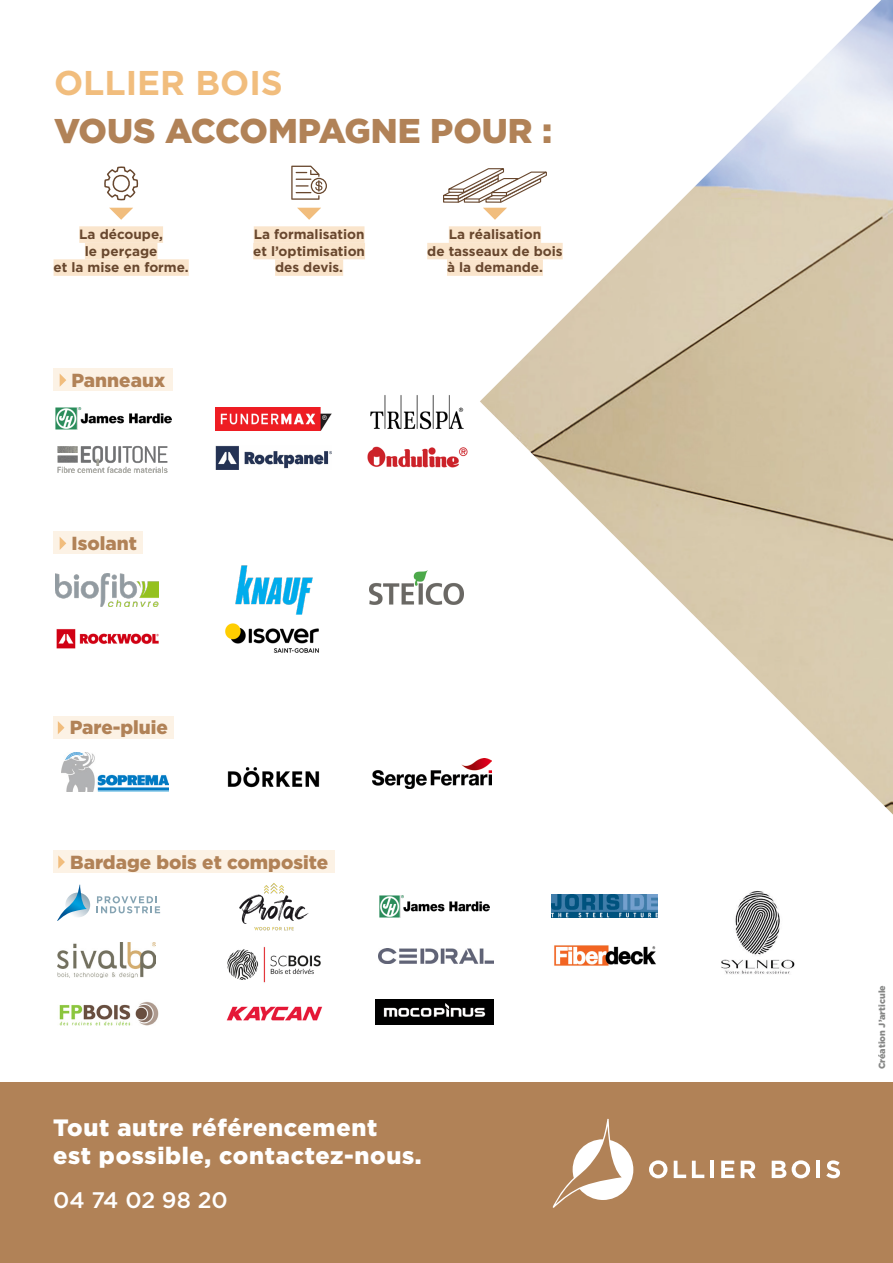
<style>
.page{position:relative;width:893px;height:1263px;background:#fff}
.page>*{position:absolute;margin:0;border:0;box-sizing:border-box;transform-origin:0 0}
.t1{font:900 34.35px "Gotham";color:#b18257}
.t2{font:700 34.35px "Gotham";color:#f1bd7d}
.t3{font:900 23.7px/28.7px "Gotham";letter-spacing:.03em;color:#fff}
.t4{font:500 22.5px "Gotham";color:#fff}
.t5{font:900 18.9px "Gotham";color:#b18257}
.t6{font:700 13.5px/16.5px "Gotham";color:#68472e;text-align:center}
.t7{font:900 9px "Gotham";color:#868786}
</style>
<div class="page">
<div style="left:0;top:1082px;width:893px;height:181px;background:#b18257"></div>
<div style="left:79px;top:226px;width:84px;height:17px;background:#fae5cc"></div>
<div style="left:85px;top:243px;width:72px;height:16px;background:#fae5cc"></div>
<div style="left:54px;top:259px;width:135px;height:17px;background:#fae5cc"></div>
<div style="left:254px;top:226px;width:110px;height:17px;background:#fae5cc"></div>
<div style="left:253px;top:243px;width:112px;height:16px;background:#fae5cc"></div>
<div style="left:275px;top:259px;width:68px;height:17px;background:#fae5cc"></div>
<div style="left:449px;top:226px;width:92px;height:17px;background:#fae5cc"></div>
<div style="left:427px;top:243px;width:136px;height:16px;background:#fae5cc"></div>
<div style="left:447px;top:259px;width:96px;height:17px;background:#fae5cc"></div>
<div style="left:53px;top:368px;width:120px;height:23px;background:#fcf2e5"></div>
<svg style="left:60px;top:374px;width:6px;height:13px"></svg>
<img style="left:56px;top:407px;width:115px;height:22px">
<img style="left:370px;top:395px;width:93px;height:35px">
<img style="left:216px;top:407px;width:116px;height:23px">
<img style="left:57px;top:445px;width:111px;height:28px">
<img style="left:216px;top:445px;width:116px;height:24px">
<img style="left:367px;top:446px;width:101px;height:22px">
<div style="left:53px;top:850px;width:281px;height:23px;background:#fcf2e5"></div>
<svg style="left:58px;top:855px;width:7px;height:13px"></svg>
<img style="left:378px;top:949px;width:115px;height:14px">
<img style="left:554px;top:945px;width:102px;height:21px">
<img style="left:59px;top:1002px;width:100px;height:24px">
<img style="left:552px;top:894px;width:106px;height:23px">
<img style="left:379px;top:896px;width:111px;height:21px">
<img style="left:226px;top:1006px;width:97px;height:15px">
<svg style="left:97px;top:896px;width:63px;height:17px"></svg>
<svg style="left:65px;top:893px;width:25px;height:24px"></svg>
<svg style="left:57px;top:885px;width:30px;height:36px"></svg>
<img style="left:375px;top:999px;width:118px;height:26px">
<img style="left:239px;top:883px;width:70px;height:48px">
<img style="left:227px;top:946px;width:94px;height:37px">
<img style="left:57px;top:943px;width:98px;height:34px">
<img style="left:721px;top:891px;width:74px;height:83px">
<div style="left:53px;top:531px;width:90px;height:23px;background:#fcf2e5"></div>
<svg style="left:60px;top:537px;width:6px;height:13px"></svg>
<img style="left:56px;top:574px;width:103px;height:32px">
<img style="left:235px;top:565px;width:77px;height:50px">
<img style="left:225px;top:623px;width:94px;height:30px">
<img style="left:56px;top:629px;width:103px;height:20px">
<img style="left:369px;top:571px;width:94px;height:34px">
<div style="left:53px;top:716px;width:120px;height:22px;background:#fcf2e5"></div>
<svg style="left:58px;top:721px;width:6px;height:13px"></svg>
<img style="left:62px;top:752px;width:106px;height:39px">
<img style="left:373px;top:759px;width:107px;height:30px">
<img style="left:227px;top:767px;width:93px;height:21px">
<svg style="left:104px;top:166px;width:35px;height:34px"></svg>
<svg style="left:291px;top:166px;width:36px;height:34px"></svg>
<svg style="left:109px;top:208px;width:24px;height:12px"></svg>
<svg style="left:297px;top:208px;width:24px;height:12px"></svg>
<svg style="left:443px;top:172px;width:37px;height:31px"></svg>
<img style="left:480px;top:0;width:413px;height:814px">
<svg style="left:553px;top:1119px;width:80px;height:89px"></svg>
<svg style="left:649px;top:1160px;width:18px;height:18px"></svg>
<svg style="left:674px;top:1161px;width:12px;height:17px"></svg>
<svg style="left:692px;top:1161px;width:12px;height:17px"></svg>
<hr style="left:710px;top:1161px;width:4px;height:17px;background:#fff">
<svg style="left:721px;top:1161px;width:13px;height:17px"></svg>
<svg style="left:741px;top:1161px;width:15px;height:17px"></svg>
<svg style="left:772px;top:1161px;width:14px;height:17px"></svg>
<svg style="left:792px;top:1160px;width:18px;height:18px"></svg>
<hr style="left:816px;top:1161px;width:4px;height:17px;background:#fff">
<svg style="left:826px;top:1160px;width:14px;height:18px"></svg>
<h1 class="t2" style="left:54px;top:63px;width:230px">OLLIER BOIS</h1>
<h1 class="t1" style="left:54px;top:107px;width:500px">VOUS ACCOMPAGNE POUR :</h1>
<p class="t6" style="left:54px;top:226px;width:137px">La découpe,<br>le perçage<br>et la mise en forme.</p>
<p class="t6" style="left:253px;top:226px;width:113px">La formalisation et l’optimisation des devis.</p>
<p class="t6" style="left:427px;top:226px;width:137px">La réalisation<br>de tasseaux de bois à la demande.</p>
<h3 class="t5" style="left:72px;top:367px;width:95px">Panneaux</h3>
<h3 class="t5" style="left:72px;top:530px;width:67px">Isolant</h3>
<h3 class="t5" style="left:70px;top:714px;width:100px">Pare-pluie</h3>
<h3 class="t5" style="left:70px;top:849px;width:259px">Bardage bois et composite</h3>
<h2 class="t3" style="left:53px;top:1113px;width:370px">Tout autre référencement<br>est possible, contactez-nous.</h2>
<h3 class="t4" style="left:53px;top:1185px;width:176px">04 74 02 98 20</h3>
<p class="t7" style="left:876px;top:1069px;width:86px;rotate:-90deg">Création J’articule</p>
</div>
